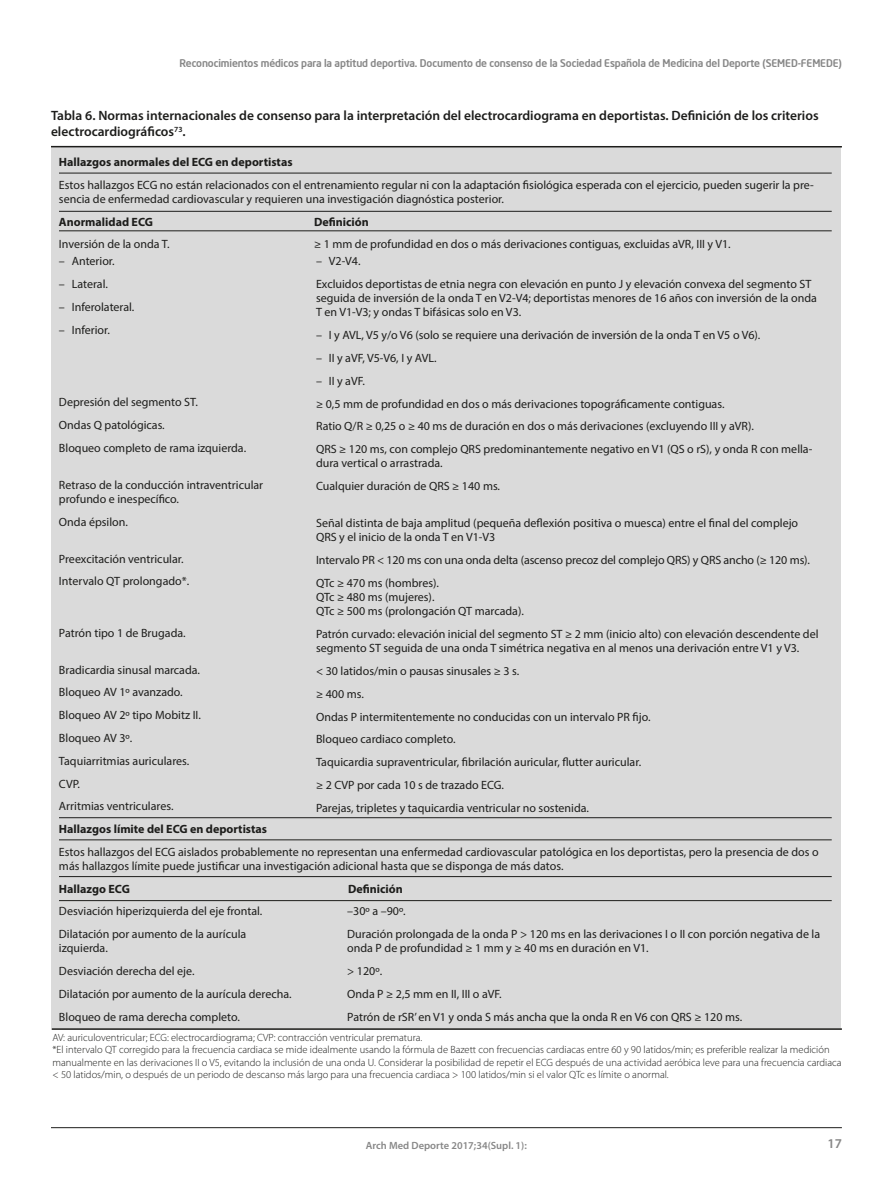
<style>
.page{position:relative;width:893px;height:1191px;background:#fff}
.page>*{position:absolute;margin:0;border:0;box-sizing:border-box;transform-origin:0 0}
.t1{font:600 13.5px/16.2px "Myriad Pro";color:#1d1d1b}
.t2{font:600 13.5px "Myriad Pro";color:#878787}
.t3{font:12px/22.8px "Myriad Pro";color:#1d1d1b}
.t4{font:700 12px "Myriad Pro";color:#1d1d1b}
.t5{font:300 10.5px/12.3px "Myriad Pro";color:#1d1d1b}
.t6{font:500 10.5px "Neo Sans Intel";letter-spacing:-.01em;color:#878787}
.t7{font:600 10.5px "Myriad Pro";color:#878787}
</style>
<div class="page">
<hr style="left:51px;top:1127px;width:791px;height:1px;background:#1d1d1b">
<div style="left:51px;top:146px;width:789px;height:883px;background:#dadada"></div>
<hr style="left:59px;top:173px;width:773px;height:1px;background:#1d1d1b">
<hr style="left:59px;top:817px;width:773px;height:1px;background:#1d1d1b">
<hr style="left:59px;top:211px;width:773px;height:1px;background:#1d1d1b">
<hr style="left:59px;top:230px;width:773px;height:1px;background:#1d1d1b">
<hr style="left:51px;top:146px;width:791px;height:1px;background:#1d1d1b">
<hr style="left:52px;top:1028px;width:790px;height:1px;background:#1d1d1b">
<hr style="left:59px;top:839px;width:773px;height:1px;background:#1d1d1b">
<hr style="left:59px;top:876px;width:773px;height:1px;background:#1d1d1b">
<hr style="left:59px;top:900px;width:773px;height:1px;background:#1d1d1b">
<p class="t6" style="left:180px;top:56px;width:664px">Reconocimientos médicos para la aptitud deportiva. Documento de consenso de la Sociedad Española de Medicina del Deporte (SEMED-FEMEDE)</p>
<p class="t1" style="left:51px;top:107px;width:769px">Tabla 6. Normas internacionales de consenso para la interpretación del electrocardiograma en deportistas. Definición de los criterios electrocardiográficos<sup>73</sup>.</p>
<p class="t4" style="left:59px;top:154px;width:235px">Hallazgos anormales del ECG en deportistas</p>
<p class="t3" style="left:59px;top:178px;width:756px;line-height:14.1px">Estos hallazgos ECG no están relacionados con el entrenamiento regular ni con la adaptación fisiológica esperada con el ejercicio, pueden sugerir la pre&shy;sencia de enfermedad cardiovascular y requieren una investigación diagnóstica posterior.</p>
<p class="t4" style="left:59px;top:214px;width:95px">Anormalidad ECG</p>
<p class="t4" style="left:314px;top:214px;width:56px">Definición</p>
<p class="t3" style="left:59px;top:233px;width:112px">Inversión de la onda T.</p>
<p class="t3" style="left:314px;top:233px;width:418px">≥ 1 mm de profundidad en dos o más derivaciones contiguas, excluidas aVR, III y V1.</p>
<p class="t3" style="left:59px;top:250px;width:57px">– Anterior.</p>
<p class="t3" style="left:59px;top:272px;width:50px">– Lateral.</p>
<p class="t3" style="left:59px;top:295px;width:77px">– Inferolateral.</p>
<p class="t3" style="left:59px;top:318px;width:52px">– Inferior.</p>
<p class="t3" style="left:316px;top:250px;width:497px">– V2-V4.<br>Excluidos deportistas de etnia negra con elevación en punto J y elevación convexa del segmento ST</p>
<p class="t3" style="left:316px;top:291px;width:502px;line-height:14.2px">seguida de inversión de la onda T en V2-V4; deportistas menores de 16 años con inversión de la onda<br>T en V1-V3; y ondas T bifásicas solo en V3.</p>
<p class="t3" style="left:316px;top:324px;width:446px">– I y AVL, V5 y/o V6 (solo se requiere una derivación de inversión de la onda T en V5 o V6).</p>
<p class="t3" style="left:316px;top:346px;width:122px">– II y aVF, V5-V6, I y AVL.</p>
<p class="t3" style="left:316px;top:369px;width:498px">– II y aVF.<br>≥ 0,5 mm de profundidad en dos o más derivaciones topográficamente contiguas.<br>Ratio Q/R ≥ 0,25 o ≥ 40 ms de duración en dos o más derivaciones (excluyendo III y aVR).<br>QRS ≥ 120 ms, con complejo QRS predominantemente negativo en V1 (QS o rS), y onda R con mella-</p>
<p class="t3" style="left:316px;top:452px;width:186px">dura vertical o arrastrada.<br>Cualquier duración de QRS ≥ 140 ms.</p>
<p class="t3" style="left:316px;top:516px;width:484px;line-height:14.2px">Señal distinta de baja amplitud (pequeña deflexión positiva o muesca) entre el final del complejo<br>QRS y el inicio de la onda T en V1-V3</p>
<p class="t3" style="left:316px;top:548px;width:495px">Intervalo PR &lt; 120 ms con una onda delta (ascenso precoz del complejo QRS) y QRS ancho (≥ 120 ms).<br>QTc ≥ 470 ms (hombres).</p>
<p class="t3" style="left:316px;top:590px;width:209px;line-height:14.2px">QTc ≥ 480 ms (mujeres).<br>QTc ≥ 500 ms (prolongación QT marcada).</p>
<p class="t3" style="left:316px;top:627px;width:504px;line-height:14.2px">Patrón curvado: elevación inicial del segmento ST ≥ 2 mm (inicio alto) con elevación descendente del segmento ST seguida de una onda T simétrica negativa en al menos una derivación entre V1 y V3.</p>
<p class="t3" style="left:316px;top:659px;width:336px">&lt; 30 latidos/min o pausas sinusales ≥ 3 s.<br>≥ 400 ms.<br>Ondas P intermitentemente no conducidas con un intervalo PR fijo.<br>Bloqueo cardiaco completo.<br>Taquicardia supraventricular, fibrilación auricular, flutter auricular. ≥ 2 CVP por cada 10 s de trazado ECG.<br>Parejas, tripletes y taquicardia ventricular no sostenida.</p>
<p class="t3" style="left:59px;top:390px;width:189px">Depresión del segmento ST.<br>Ondas Q patológicas.<br>Bloqueo completo de rama izquierda.</p>
<p class="t3" style="left:59px;top:477px;width:206px;line-height:14.2px">Retraso de la conducción intraventricular profundo e inespecífico.</p>
<p class="t3" style="left:59px;top:510px;width:70px">Onda épsilon.</p>
<p class="t3" style="left:59px;top:547px;width:132px">Preexcitación ventricular.<br>Intervalo QT prolongado*.</p>
<p class="t3" style="left:59px;top:621px;width:128px">Patrón tipo 1 de Brugada.</p>
<p class="t3" style="left:59px;top:658px;width:143px">Bradicardia sinusal marcada.<br>Bloqueo AV 1º avanzado.<br>Bloqueo AV 2º tipo Mobitz II.<br>Bloqueo AV 3º.<br>Taquiarritmias auriculares.<br>CVP.<br>Arritmias ventriculares.</p>
<p class="t4" style="left:59px;top:821px;width:210px">Hallazgos límite del ECG en deportistas</p>
<p class="t3" style="left:59px;top:844px;width:761px;line-height:14.4px">Estos hallazgos del ECG aislados probablemente no representan una enfermedad cardiovascular patológica en los deportistas, pero la presencia de dos o más hallazgos límite puede justificar una investigación adicional hasta que se disponga de más datos.</p>
<p class="t4" style="left:59px;top:881px;width:72px">Hallazgo ECG</p>
<p class="t4" style="left:348px;top:881px;width:56px">Definición</p>
<p class="t3" style="left:59px;top:899px;width:205px">Desviación hiperizquierda del eje frontal.<br>Dilatación por aumento de la aurícula</p>
<p class="t3" style="left:59px;top:936px;width:234px">izquierda.<br>Desviación derecha del eje.<br>Dilatación por aumento de la aurícula derecha.<br>Bloqueo de rama derecha completo.</p>
<p class="t3" style="left:347px;top:899px;width:474px">–30º a –90º.<br>Duración prolongada de la onda P &gt; 120 ms en las derivaciones I o II con porción negativa de la</p>
<p class="t3" style="left:347px;top:936px;width:396px">onda P de profundidad ≥ 1 mm y ≥ 40 ms en duración en V1.<br>&gt; 120º.<br>Onda P ≥ 2,5 mm en II, III o aVF.<br>Patrón de rSR’ en V1 y onda S más ancha que la onda R en V6 con QRS ≥ 120 ms.</p>
<p class="t5" style="left:52px;top:1031px;width:791px">AV: auriculoventricular; ECG: electrocardiograma; CVP: contracción ventricular prematura.<br>*El intervalo QT corregido para la frecuencia cardiaca se mide idealmente usando la fórmula de Bazett con frecuencias cardiacas entre 60 y 90 latidos/min; es preferible realizar la medición manualmente en las derivaciones II o V5, evitando la inclusión de una onda U. Considerar la posibilidad de repetir el ECG después de una actividad aeróbica leve para una frecuencia cardiaca &lt; 50 latidos/min, o después de un periodo de descanso más largo para una frecuencia cardiaca &gt; 100 latidos/min si el valor QTc es límite o anormal.</p>
<p class="t7" style="left:366px;top:1138px;width:162px">Arch Med Deporte 2017;34(Supl. 1):</p>
<p class="t2" style="left:827px;top:1135px;width:16px">17</p>
</div>
